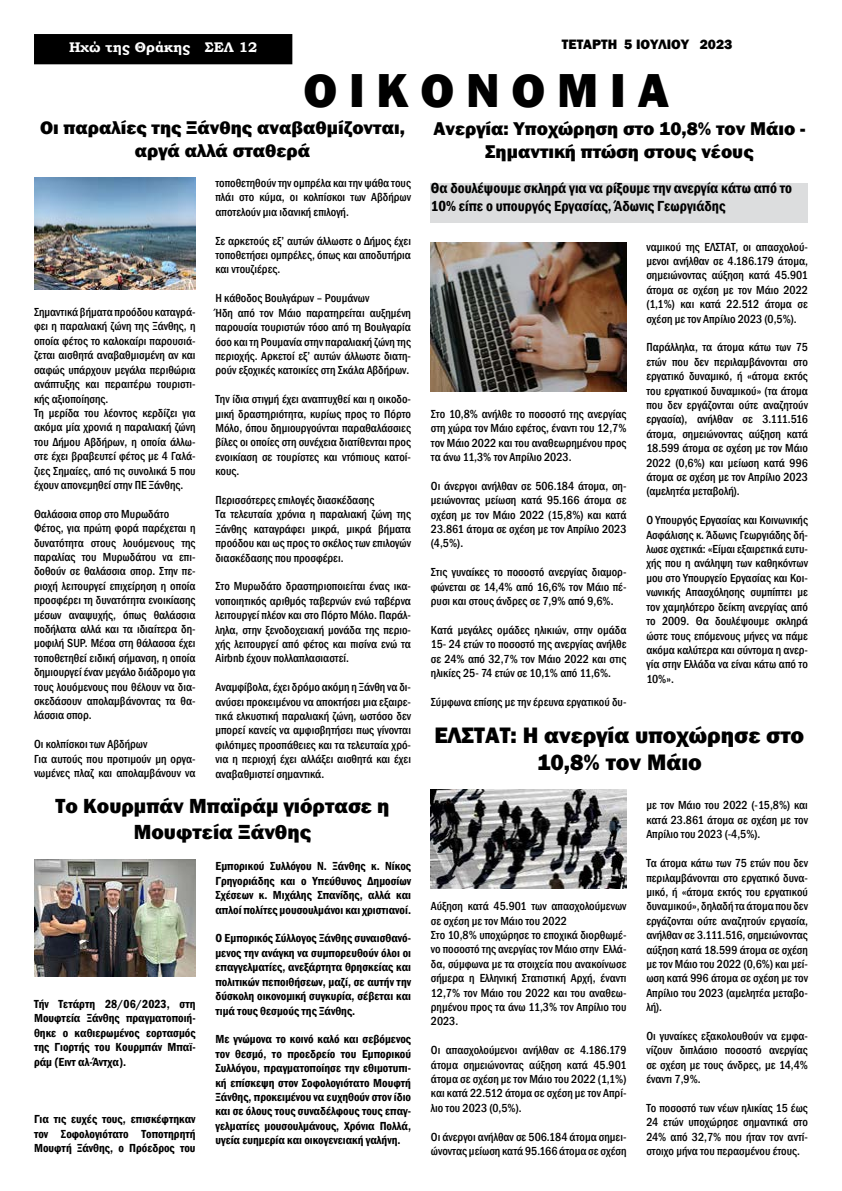
<style>
.page{position:relative;width:842px;height:1191px;background:#fff}
.page>*{position:absolute;margin:0;border:0;box-sizing:border-box;transform-origin:0 0}
.t1{font:800 49px "Franklin Gothic";letter-spacing:.24em;color:#000}
.t2{font:800 23px/27.6px "Franklin Gothic";color:#000;text-align:center}
.t3{font:800 21px/25.2px "Franklin Gothic";color:#000;text-align:center}
.t4{font:800 19px/22.8px "Franklin Gothic";color:#000;text-align:center}
.t5{font:600 condensed 15px/18px "Franklin Gothic";color:#000}
.t6{font:800 14px "Franklin Gothic";color:#000}
.t7{font:700 14px "Bookman Old Style";color:#fff}
.t8{font:500 condensed 12px/14.4px "Franklin Gothic";color:#000;text-align:justify}
.t9{font:600 condensed 12px/14.4px "Franklin Gothic";color:#000;text-align:justify}
</style>
<div class="page">
<div style="left:36px;top:36px;width:255px;height:27px;background:#000"></div>
<div style="left:34px;top:34px;width:258px;height:30px;border:3px solid #000"></div>
<img style="left:34px;top:177px;width:162px;height:112px">
<img style="left:34px;top:859px;width:162px;height:118px">
<div style="left:431px;top:183px;width:377px;height:39px;background:#dcddde"></div>
<img style="left:431px;top:242px;width:195px;height:149px">
<img style="left:431px;top:789px;width:195px;height:100px">
<p class="t7" style="left:69px;top:37px;width:190px">Ηχώ της Θράκης ΣΕΛ 12</p>
<p class="t6" style="left:562px;top:35px;width:172px">ΤΕΤΑΡΤΗ 5 ΙΟΥΛΙΟΥ 2023</p>
<h1 class="t1" style="left:304px;top:58px;width:367px">ΟΙΚΟΝΟΜΙΑ</h1>
<h3 class="t4" style="left:40px;top:116px;width:366px">Οι παραλίες της Ξάνθης αναβαθμίζονται, αργά αλλά σταθερά</h3>
<h3 class="t4" style="left:433px;top:118px;width:374px">Ανεργία: Υποχώρηση στο 10,8% τον Μάιο -<br>Σημαντική πτώση στους νέους</h3>
<p class="t5" style="left:431px;top:179px;width:363px">Θα δουλέψουμε σκληρά για να ρίξουμε την ανεργία κάτω από το<br>10% είπε ο υπουργός Εργασίας, Άδωνις Γεωργιάδης</p>
<p class="t8" style="left:215px;top:176px;width:197px">τοποθετηθούν την ομπρέλα και την ψάθα τους πλάι στο κύμα, οι κολπίσκοι των Αβδήρων αποτελούν μια ιδανική επιλογή.</p>
<p class="t8" style="left:215px;top:233px;width:197px">Σε αρκετούς εξ’ αυτών άλλωστε ο Δήμος έχει τοποθετήσει ομπρέλες, όπως και αποδυτήρια και ντουζιέρες.</p>
<p class="t8" style="left:215px;top:291px;width:197px;text-align:left">Η κάθοδος Βουλγάρων – Ρουμάνων<br>Ήδη από τον Μάιο παρατηρείται αυξημένη παρουσία τουριστών τόσο από τη Βουλγαρία όσο και τη Ρουμανία στην παραλιακή ζώνη της περιοχής. Αρκετοί εξ’ αυτών άλλωστε διατη&shy;ρούν εξοχικές κατοικίες στη Σκάλα Αβδήρων.</p>
<p class="t8" style="left:215px;top:392px;width:197px">Την ίδια στιγμή έχει αναπτυχθεί και η οικοδο&shy;μική δραστηριότητα, κυρίως προς το Πόρτο Μόλο, όπου δημιουργούνται παραθαλάσσιες βίλες οι οποίες στη συνέχεια διατίθενται προς ενοικίαση σε τουρίστες και ντόπιους κατοί&shy;κους.</p>
<p class="t8" style="left:215px;top:492px;width:197px;text-align:left">Περισσότερες επιλογές διασκέδασης<br>Τα τελευταία χρόνια η παραλιακή ζώνη της Ξάνθης καταγράφει μικρά, μικρά βήματα προόδου και ως προς το σκέλος των επιλογών διασκέδασης που προσφέρει.</p>
<p class="t8" style="left:215px;top:579px;width:197px">Στο Μυρωδάτο δραστηριοποιείται ένας ικα&shy;νοποιητικός αριθμός ταβερνών ενώ ταβέρνα λειτουργεί πλέον και στο Πόρτο Μόλο. Παράλ&shy;ληλα, στην ξενοδοχειακή μονάδα της περιο&shy;χής λειτουργεί από φέτος και πισίνα ενώ τα Airbnb έχουν πολλαπλασιαστεί.</p>
<p class="t8" style="left:215px;top:680px;width:197px">Αναμφίβολα, έχει δρόμο ακόμη η Ξάνθη να δι&shy;ανύσει προκειμένου να αποκτήσει μια εξαιρε&shy;τικά ελκυστική παραλιακή ζώνη, ωστόσο δεν μπορεί κανείς να αμφισβητήσει πως γίνονται φιλότιμες προσπάθειες και τα τελευταία χρό&shy;νια η περιοχή έχει αλλάξει αισθητά και έχει αναβαθμιστεί σημαντικά.</p>
<h3 class="t3" style="left:55px;top:793px;width:336px">Το Κουρμπάν Μπαϊράμ γιόρτασε η<br>Μουφτεία Ξάνθης</h3>
<p class="t8" style="left:646px;top:239px;width:163px">ναμικού της ΕΛΣΤΑΤ, οι απασχολού&shy;μενοι ανήλθαν σε 4.186.179 άτομα, σημειώνοντας αύξηση κατά 45.901 άτομα σε σχέση με τον Μάιο 2022 (1,1%) και κατά 22.512 άτομα σε σχέση με τον Απρίλιο 2023 (0,5%).</p>
<p class="t8" style="left:646px;top:340px;width:163px">Παράλληλα, τα άτομα κάτω των 75 ετών που δεν περιλαμβάνονται στο εργατικό δυναμικό, ή «άτομα εκτός του εργατικού δυναμικού» (τα άτομα που δεν εργάζονται ούτε αναζητούν εργασία), ανήλθαν σε 3.111.516 άτομα, σημειώνοντας αύξηση κατά 18.599 άτομα σε σχέση με τον Μάιο 2022 (0,6%) και μείωση κατά 996 άτομα σε σχέση με τον Απρίλιο 2023 (αμελητέα μεταβολή).</p>
<p class="t8" style="left:646px;top:513px;width:163px">Ο Υπουργός Εργασίας και Κοινωνικής Ασφάλισης κ. Άδωνις Γεωργιάδης δή&shy;λωσε σχετικά: «Είμαι εξαιρετικά ευτυ&shy;χής που η ανάληψη των καθηκόντων μου στο Υπουργείο Εργασίας και Κοι&shy;νωνικής Απασχόλησης συμπίπτει με τον χαμηλότερο δείκτη ανεργίας από το 2009. Θα δουλέψουμε σκληρά ώστε τους επόμενους μήνες να πάμε ακόμα καλύτερα και σύντομα η ανερ&shy;γία στην Ελλάδα να είναι κάτω από το 10%».</p>
<p class="t8" style="left:34px;top:305px;width:163px;text-align:left">Σημαντικά βήματα προόδου καταγρά&shy;φει η παραλιακή ζώνη της Ξάνθης, η οποία φέτος το καλοκαίρι παρουσιά&shy;ζεται αισθητά αναβαθμισμένη αν και σαφώς υπάρχουν μεγάλα περιθώρια ανάπτυξης και περαιτέρω τουριστι&shy;κής αξιοποίησης.<br>Τη μερίδα του λέοντος κερδίζει για ακόμα μία χρονιά η παραλιακή ζώνη του Δήμου Αβδήρων, η οποία άλλω&shy;στε έχει βραβευτεί φέτος με 4 Γαλά&shy;ζιες Σημαίες, από τις συνολικά 5 που έχουν απονεμηθεί στην ΠΕ Ξάνθης.</p>
<p class="t8" style="left:34px;top:506px;width:163px;text-align:left">Θαλάσσια σπορ στο Μυρωδάτο<br>Φέτος, για πρώτη φορά παρέχεται η δυνατότητα στους λουόμενους της παραλίας του Μυρωδάτου να επι&shy;δοθούν σε θαλάσσια σπορ. Στην πε&shy;ριοχή λειτουργεί επιχείρηση η οποία προσφέρει τη δυνατότητα ενοικίασης μέσων αναψυχής, όπως θαλάσσια ποδήλατα αλλά και τα ιδιαίτερα δη&shy;μοφιλή SUP. Μέσα στη θάλασσα έχει τοποθετηθεί ειδική σήμανση, η οποία δημιουργεί έναν μεγάλο διάδρομο για τους λουόμενους που θέλουν να δια&shy;σκεδάσουν απολαμβάνοντας τα θα&shy;λάσσια σπορ.</p>
<p class="t8" style="left:34px;top:737px;width:163px;text-align:left">Οι κολπίσκοι των Αβδήρων<br>Για αυτούς που προτιμούν μη οργα&shy;νωμένες πλαζ και απολαμβάνουν να</p>
<p class="t8" style="left:431px;top:406px;width:197px">Στο 10,8% ανήλθε το ποσοστό της ανεργίας στη χώρα τον Μάιο εφέτος, έναντι του 12,7% τον Μάιο 2022 και του αναθεωρημένου προς τα άνω 11,3% τον Απρίλιο 2023.</p>
<p class="t8" style="left:431px;top:478px;width:197px">Οι άνεργοι ανήλθαν σε 506.184 άτομα, ση&shy;μειώνοντας μείωση κατά 95.166 άτομα σε σχέση με τον Μάιο 2022 (15,8%) και κατά 23.861 άτομα σε σχέση με τον Απρίλιο 2023 (4,5%).</p>
<p class="t8" style="left:431px;top:565px;width:197px">Στις γυναίκες το ποσοστό ανεργίας διαμορ&shy;φώνεται σε 14,4% από 16,6% τον Μάιο πέ&shy;ρυσι και στους άνδρες σε 7,9% από 9,6%.</p>
<p class="t8" style="left:431px;top:622px;width:197px">Κατά μεγάλες ομάδες ηλικιών, στην ομάδα 15- 24 ετών το ποσοστό της ανεργίας ανήλθε σε 24% από 32,7% τον Μάιο 2022 και στις ηλικίες 25- 74 ετών σε 10,1% από 11,6%.</p>
<p class="t8" style="left:431px;top:694px;width:197px">Σύμφωνα επίσης με την έρευνα εργατικού δυ-</p>
<h2 class="t2" style="left:435px;top:721px;width:371px">ΕΛΣΤΑΤ: Η ανεργία υποχώρησε στο<br>10,8% τον Μάιο</h2>
<p class="t8" style="left:646px;top:798px;width:163px">με τον Μάιο του 2022 (-15,8%) και κατά 23.861 άτομα σε σχέση με τον Απρίλιο του 2023 (-4,5%).</p>
<p class="t8" style="left:646px;top:855px;width:163px">Τα άτομα κάτω των 75 ετών που δεν περιλαμβάνονται στο εργατικό δυνα&shy;μικό, ή «άτομα εκτός του εργατικού δυναμικού», δηλαδή τα άτομα που δεν εργάζονται ούτε αναζητούν εργασία, ανήλθαν σε 3.111.516, σημειώνοντας αύξηση κατά 18.599 άτομα σε σχέση με τον Μάιο του 2022 (0,6%) και μεί&shy;ωση κατά 996 άτομα σε σχέση με τον Απρίλιο του 2023 (αμελητέα μεταβο&shy;λή).</p>
<p class="t8" style="left:646px;top:1028px;width:163px">Οι γυναίκες εξακολουθούν να εμφα&shy;νίζουν διπλάσιο ποσοστό ανεργίας σε σχέση με τους άνδρες, με 14,4% έναντι 7,9%.</p>
<p class="t8" style="left:646px;top:1100px;width:163px">Το ποσοστό των νέων ηλικίας 15 έως 24 ετών υποχώρησε σημαντικά στο 24% από 32,7% που ήταν τον αντί&shy;στοιχο μήνα του περασμένου έτους.</p>
<p class="t9" style="left:215px;top:859px;width:197px">Εμπορικού Συλλόγου Ν. Ξάνθης κ. Νίκος Γρηγοριάδης και ο Υπεύθυνος Δημοσίων Σχέσεων κ. Μιχάλης Σπανίδης, αλλά και απλοί πολίτες μουσουλμάνοι και χριστιανοί.</p>
<p class="t9" style="left:215px;top:931px;width:197px">Ο Εμπορικός Σύλλογος Ξάνθης συναισθανό&shy;μενος την ανάγκη να συμπορευθούν όλοι οι επαγγελματίες, ανεξάρτητα θρησκείας και πολιτικών πεποιθήσεων, μαζί, σε αυτήν την δύσκολη οικονομική συγκυρία, σέβεται και τιμά τους θεσμούς της Ξάνθης.</p>
<p class="t9" style="left:215px;top:1032px;width:197px">Με γνώμονα το κοινό καλό και σεβόμενος τον θεσμό, το προεδρείο του Εμπορικού Συλλόγου, πραγματοποίησε την εθιμοτυπι&shy;κή επίσκεψη στον Σοφολογιότατο Μουφτή Ξάνθης, προκειμένου να ευχηθούν στον ίδιο και σε όλους τους συναδέλφους τους επαγ&shy;γελματίες μουσουλμάνους, Χρόνια Πολλά, υγεία ευημερία και οικογενειακή γαλήνη.</p>
<p class="t8" style="left:431px;top:899px;width:197px;text-align:left">Αύξηση κατά 45.901 των απασχολούμενων σε σχέση με τον Μάιο του 2022<br>Στο 10,8% υποχώρησε το εποχικά διορθωμέ&shy;νο ποσοστό της ανεργίας τον Μάιο στην Ελλά&shy;δα, σύμφωνα με τα στοιχεία που ανακοίνωσε σήμερα η Ελληνική Στατιστική Αρχή, έναντι 12,7% τον Μάιο του 2022 και του αναθεω&shy;ρημένου προς τα άνω 11,3% τον Απρίλιο του 2023.</p>
<p class="t8" style="left:431px;top:1043px;width:197px">Οι απασχολούμενοι ανήλθαν σε 4.186.179 άτομα σημειώνοντας αύξηση κατά 45.901 άτομα σε σχέση με τον Μάιο του 2022 (1,1%) και κατά 22.512 άτομα σε σχέση με τον Απρί&shy;λιο του 2023 (0,5%).</p>
<p class="t8" style="left:431px;top:1129px;width:197px">Οι άνεργοι ανήλθαν σε 506.184 άτομα σημει&shy;ώνοντας μείωση κατά 95.166 άτομα σε σχέση</p>
<p class="t9" style="left:34px;top:996px;width:163px">Τήν Τετάρτη 28/06/2023, στη Μουφτεία Ξάνθης πραγματοποιή&shy;θηκε ο καθιερωμένος εορτασμός της Γιορτής του Κουρμπάν Μπαϊ&shy;ράμ (Έιντ αλ-Άντχα).</p>
<p class="t9" style="left:34px;top:1111px;width:163px">Για τις ευχές τους, επισκέφτηκαν τον Σοφολογιότατο Τοποτηρητή Μουφτή Ξάνθης, ο Πρόεδρος του</p>
</div>
